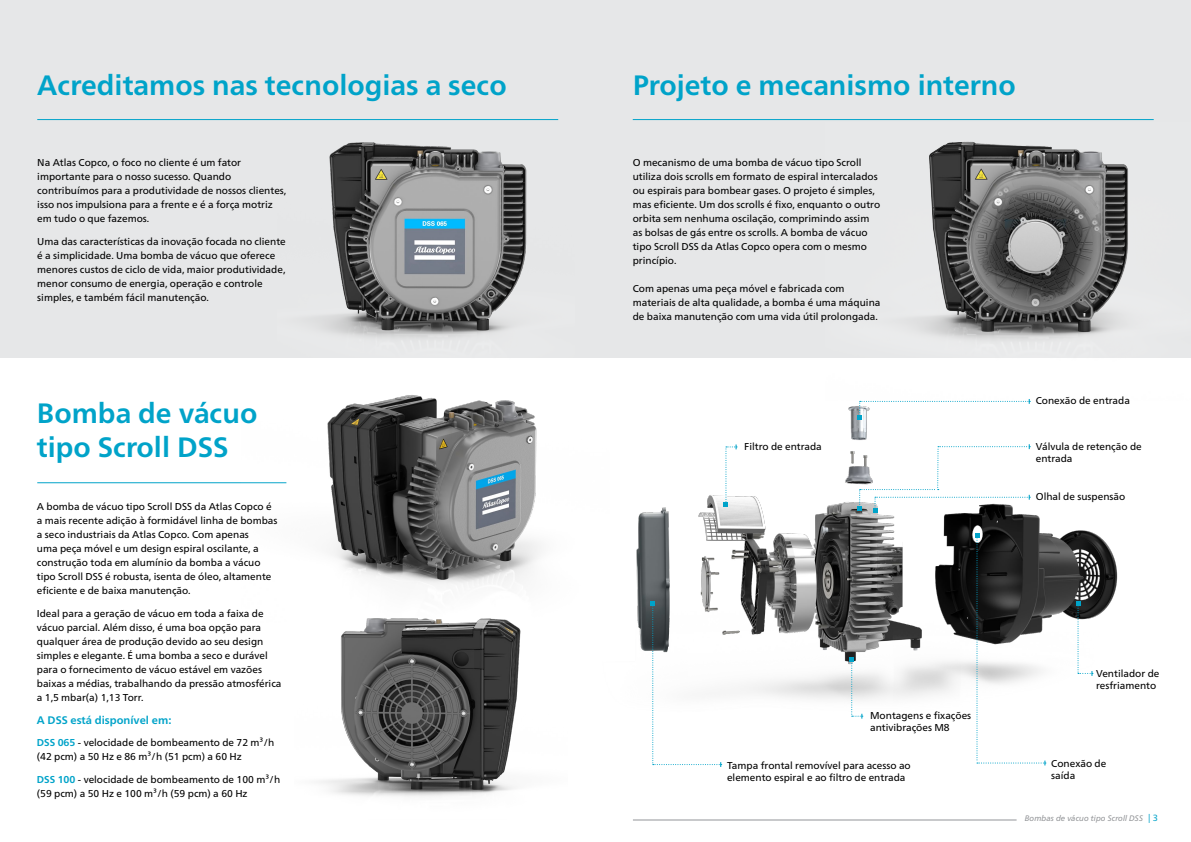
<style>
.page{position:relative;width:1191px;height:842px;background:#fff}
.page>*{position:absolute;margin:0;border:0;box-sizing:border-box;transform-origin:0 0}
.t1{font:700 28px/34px "Neue Frutiger World";color:#00a3c9}
.t2{font:700 11px "Neue Frutiger World";color:#00a3c9}
.t3{font:10px/14px "Neue Frutiger World";color:#000}
.t4{font:italic 8px "Neue Frutiger World";color:#939598}
.s1{font-weight:700;color:#00a3c9}
.s2{font-style:normal;font-size:9px;color:#00a3c9}
</style>
<div class="page">
<div style="left:0;top:0;width:1191px;height:357px;background:#e6e7e8"></div>
<img style="left:319px;top:622px;width:202px;height:175px">
<hr style="left:37px;top:119px;width:521px;height:1px;background:#00a3c9">
<hr style="left:37px;top:482px;width:249px;height:1px;background:#00a3c9">
<img style="left:242px;top:395px;width:299px;height:227px">
<img style="left:277px;top:142px;width:297px;height:216px">
<hr style="left:633px;top:119px;width:520px;height:1px;background:#00a3c9">
<img style="left:825px;top:141px;width:366px;height:217px">
<img style="left:636px;top:400px;width:482px;height:317px">
<svg style="left:857px;top:444px;width:173px;height:68px"></svg>
<svg style="left:857px;top:399px;width:173px;height:21px"></svg>
<svg style="left:650px;top:602px;width:71px;height:165px"></svg>
<svg style="left:974px;top:534px;width:72px;height:231px"></svg>
<svg style="left:849px;top:657px;width:14px;height:62px"></svg>
<svg style="left:724px;top:444px;width:13px;height:62px"></svg>
<svg style="left:1075px;top:601px;width:18px;height:75px"></svg>
<hr style="left:633px;top:820px;width:383px;height:1px;background:#939598">
<h1 class="t1" style="left:37px;top:68px;width:471px">Acreditamos nas tecnologias a seco</h1>
<p class="t3" style="left:37px;top:156px;width:250px">Na Atlas Copco, o foco no cliente é um fator importante para o nosso sucesso. Quando contribuímos para a produtividade de nossos clientes, isso nos impulsiona para a frente e é a força motriz em tudo o que fazemos.</p>
<p class="t3" style="left:37px;top:234px;width:250px">Uma das características da inovação focada no cliente é a simplicidade. Uma bomba de vácuo que oferece menores custos de ciclo de vida, maior produtividade, menor consumo de energia, operação e controle simples, e também fácil manutenção.</p>
<h1 class="t1" style="left:37px;top:396px;width:222px">Bomba de vácuo tipo Scroll DSS</h1>
<p class="t3" style="left:37px;top:500px;width:242px">A bomba de vácuo tipo Scroll DSS da Atlas Copco é a mais recente adição à formidável linha de bombas a seco industriais da Atlas Copco. Com apenas<br>uma peça móvel e um design espiral oscilante, a construção toda em alumínio da bomba a vácuo tipo Scroll DSS é robusta, isenta de óleo, altamente eficiente e de baixa manutenção.</p>
<p class="t3" style="left:37px;top:607px;width:246px">Ideal para a geração de vácuo em toda a faixa de vácuo parcial. Além disso, é uma boa opção para qualquer área de produção devido ao seu design simples e elegante. É uma bomba a seco e durável para o fornecimento de vácuo estável em vazões baixas a médias, trabalhando da pressão atmosférica a 1,5 mbar(a) 1,13 Torr.</p>
<p class="t2" style="left:37px;top:710px;width:136px">A DSS está disponível em:</p>
<p class="t3" style="left:37px;top:736px;width:239px"><span class="s1">DSS 065</span> - velocidade de bombeamento de 72 m³/h (42 pcm) a 50 Hz e 86 m³/h (51 pcm) a 60 Hz</p>
<p class="t3" style="left:37px;top:772px;width:245px"><span class="s1">DSS 100</span> - velocidade de bombeamento de 100 m³/h (59 pcm) a 50 Hz e 100 m³/h (59 pcm) a 60 Hz</p>
<h1 class="t1" style="left:633px;top:68px;width:384px">Projeto e mecanismo interno</h1>
<p class="t3" style="left:633px;top:156px;width:249px">O mecanismo de uma bomba de vácuo tipo Scroll utiliza dois scrolls em formato de espiral intercalados ou espirais para bombear gases. O projeto é simples, mas eficiente. Um dos scrolls é fixo, enquanto o outro orbita sem nenhuma oscilação, comprimindo assim as bolsas de gás entre os scrolls. A bomba de vácuo tipo Scroll DSS da Atlas Copco opera com o mesmo princípio.</p>
<p class="t3" style="left:633px;top:282px;width:249px">Com apenas uma peça móvel e fabricada com materiais de alta qualidade, a bomba é uma máquina de baixa manutenção com uma vida útil prolongada.</p>
<p class="t3" style="left:744px;top:439px;width:79px">Filtro de entrada</p>
<p class="t3" style="left:1035px;top:394px;width:96px">Conexão de entrada</p>
<p class="t3" style="left:1035px;top:440px;width:107px;line-height:12px">Válvula de retenção de entrada</p>
<p class="t3" style="left:1035px;top:490px;width:91px">Olhal de suspensão</p>
<p class="t3" style="left:870px;top:710px;width:103px;line-height:12px">Montagens e fixações antivibrações M8</p>
<p class="t3" style="left:1096px;top:668px;width:65px;line-height:12px">Ventilador de resfriamento</p>
<p class="t3" style="left:727px;top:759px;width:185px;line-height:12px">Tampa frontal removível para acesso ao elemento espiral e ao filtro de entrada</p>
<p class="t3" style="left:1051px;top:758px;width:57px;line-height:12px">Conexão de saída</p>
<p class="t4" style="left:1024px;top:812px;width:135px">Bombas de vácuo tipo Scroll DSS <span class="s2">| 3</span></p>
</div>
